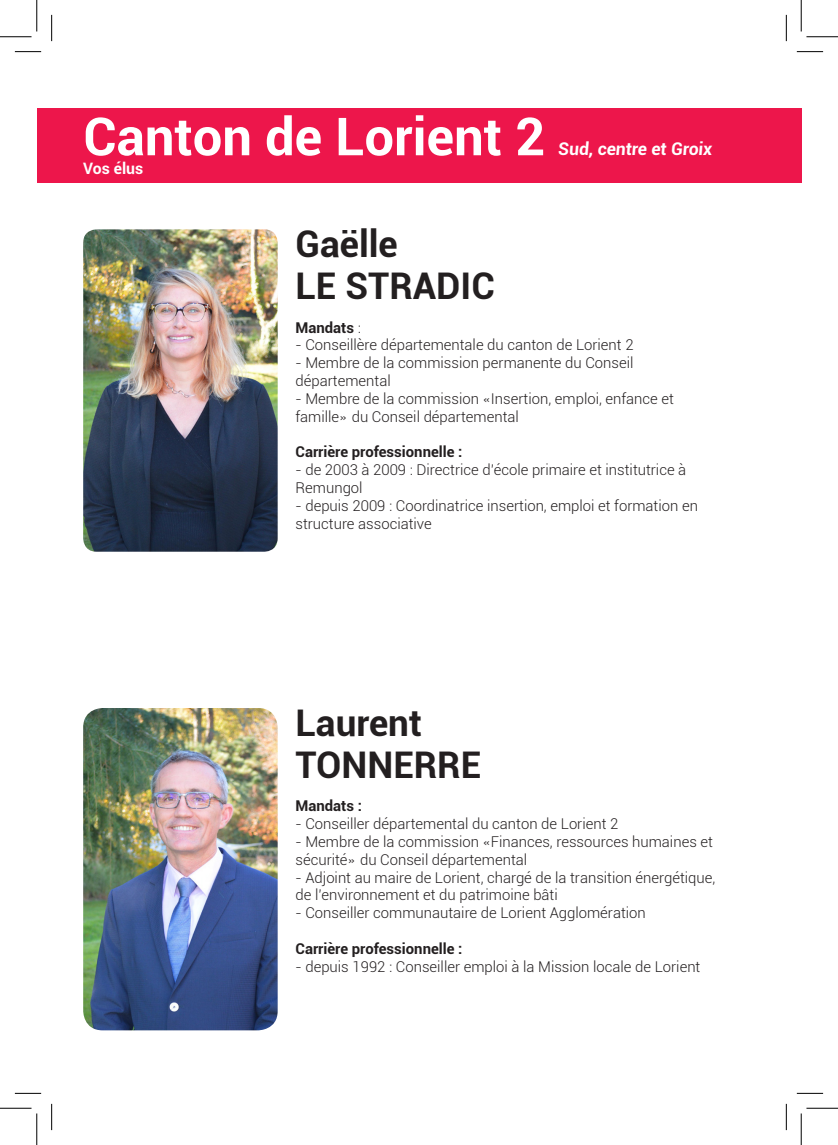
<style>
.page{position:relative;width:838px;height:1145px;background:#fff}
.page>*{position:absolute;margin:0;border:0;box-sizing:border-box;transform-origin:0 0}
.t1{font:700 52.5px "Roboto";color:#fff}
.t2{font:700 36.75px "Roboto";color:#231f20}
.t3{font:700 17.5px "Roboto";color:#fff}
.t4{font:700 15.75px "Roboto";color:#fff}
.t5{font:300 14.88px/17.8px "Roboto";color:#231f20}
.t6{font:700 14.88px "Roboto";color:#231f20}
.s1{font-weight:300}
.s2{font-family:"Helvetica"}
</style>
<div class="page">
<div style="left:37px;top:108px;width:764px;height:75px;background:#ed164b"></div>
<img style="left:83px;top:229px;width:194px;height:323px">
<img style="left:83px;top:708px;width:194px;height:322px">
<svg style="left:15px;top:51px;width:26px;height:1px"></svg>
<svg style="left:796px;top:51px;width:27px;height:1px"></svg>
<svg style="left:15px;top:1093px;width:26px;height:1px"></svg>
<svg style="left:796px;top:1093px;width:27px;height:1px"></svg>
<svg style="left:51px;top:15px;width:1px;height:26px"></svg>
<svg style="left:51px;top:1104px;width:1px;height:26px"></svg>
<svg style="left:786px;top:15px;width:1px;height:26px"></svg>
<svg style="left:786px;top:1104px;width:1px;height:26px"></svg>
<hr style="left:0;top:36px;width:32px;height:1px;background:#000">
<hr style="left:806px;top:36px;width:31px;height:1px;background:#000">
<hr style="left:0;top:1108px;width:32px;height:1px;background:#000">
<hr style="left:806px;top:1108px;width:31px;height:1px;background:#000">
<hr style="left:36px;top:0;width:1px;height:31px;background:#000">
<hr style="left:36px;top:1113px;width:1px;height:32px;background:#000">
<hr style="left:800px;top:0;width:1px;height:31px;background:#000">
<hr style="left:800px;top:1113px;width:1px;height:32px;background:#000">
<p class="t1" style="left:83px;top:100px;width:463px">Canton de Lorient 2</p>
<p class="t4" style="left:83px;top:157px;width:62px">Vos élus</p>
<p class="t3" style="left:558px;top:137px;width:157px">Sud, centre et Groix</p>
<p class="t2" style="left:295px;top:218px;width:104px">Gaëlle</p>
<p class="t2" style="left:295px;top:260px;width:201px">LE STRADIC</p>
<p class="t6" style="left:295px;top:317px;width:67px">Mandats <span class="s1">:</span></p>
<p class="t5" style="left:295px;top:336px;width:339px">- Conseillère départementale du canton de Lorient 2</p>
<p class="t5" style="left:295px;top:354px;width:339px">- Membre de la commission permanente du Conseil départemental</p>
<p class="t5" style="left:295px;top:389px;width:380px">- Membre de la commission <span class="s2">«</span>Insertion, emploi, enfance et famille<span class="s2">»</span> du Conseil départemental</p>
<p class="t6" style="left:295px;top:442px;width:168px">Carrière professionnelle :</p>
<p class="t5" style="left:295px;top:461px;width:392px">- de 2003 à 2009 : Directrice d’école primaire et institutrice à<br>Remungol</p>
<p class="t5" style="left:295px;top:496px;width:404px">- depuis 2009 : Coordinatrice insertion, emploi et formation en structure associative</p>
<p class="t2" style="left:295px;top:697px;width:128px">Laurent</p>
<p class="t2" style="left:295px;top:739px;width:187px">TONNERRE</p>
<p class="t6" style="left:295px;top:795px;width:68px">Mandats :</p>
<p class="t5" style="left:295px;top:814px;width:324px">- Conseiller départemental du canton de Lorient 2</p>
<p class="t5" style="left:295px;top:832px;width:419px">- Membre de la commission <span class="s2">«</span>Finances, ressources humaines et sécurité<span class="s2">»</span> du Conseil départemental</p>
<p class="t5" style="left:295px;top:868px;width:421px">- Adjoint au maire de Lorient, chargé de la transition énergétique, de l’environnement et du patrimoine bâti</p>
<p class="t5" style="left:295px;top:904px;width:352px">- Conseiller communautaire de Lorient Agglomération</p>
<p class="t6" style="left:295px;top:938px;width:168px">Carrière professionnelle :</p>
<p class="t5" style="left:295px;top:957px;width:406px">- depuis 1992 : Conseiller emploi à la Mission locale de Lorient</p>
</div>
